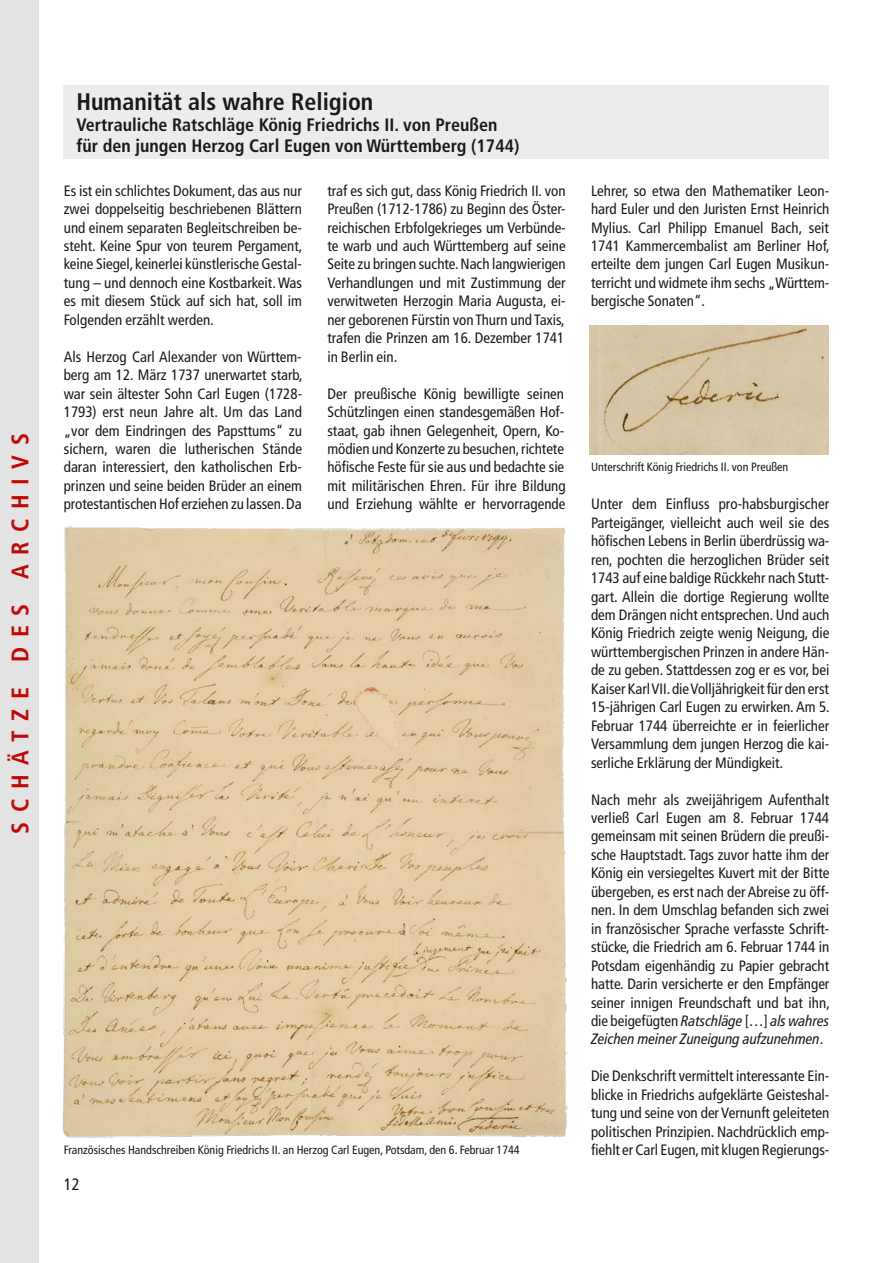
<style>
.page{position:relative;width:893px;height:1263px;background:#fff}
.page>*{position:absolute;margin:0;border:0;box-sizing:border-box;transform-origin:0 0}
.t1{font:700 condensed 24px "Frutiger LT Com";color:#1a1a18}
.t2{font:700 condensed 24px "Frutiger LT Com";letter-spacing:.4em;color:#c00808}
.t3{font:700 condensed 18px/21px "Frutiger LT Com";color:#1a1a18}
.t4{font:16.5px "Frutiger LT Com Condensed 2";color:#1a1a18}
.t5{font:15px/18.5px "Frutiger LT Com Condensed 2";color:#1a1a18;text-align:justify}
.t6{font:condensed 15px "Frutiger LT Com";color:#1a1a18}
.t7{font:italic condensed 15px/18.5px "Frutiger LT Com";color:#1a1a18}
.t8{font:12px "Frutiger LT Com Condensed 2";color:#1a1a18}
.s1{font-family:"Frutiger LT Com Condensed 2";font-stretch:normal}
.s2{font-family:"Frutiger LT Com Condensed 2";font-style:normal;font-stretch:normal}
</style>
<div class="page">
<div style="left:64px;top:85px;width:765px;height:74px;background:#ececed"></div>
<div style="left:0;top:0;width:38px;height:1263px;background:#e3e3e3"></div>
<img style="left:62px;top:526px;width:506px;height:612px">
<img style="left:589px;top:325px;width:239px;height:129px">
<h1 class="t2" style="left:6px;top:834px;width:402px;rotate:-90deg">SCHÄTZE DES ARCHIVS</h1>
<h1 class="t1" style="left:77px;top:87px;width:298px">Humanität als wahre Religion</h1>
<p class="t3" style="left:77px;top:114px;width:444px">Vertrauliche Ratschläge König Friedrichs II. von Preußen für den jungen Herzog Carl Eugen von Württemberg (1744)</p>
<p class="t5" style="left:64px;top:181px;width:240px">Es ist ein schlichtes Dokument, das aus nur zwei doppelseitig beschriebenen Blättern und einem separaten Begleitschreiben be&shy;steht. Keine Spur von teurem Pergament, keine Siegel, keinerlei künstlerische Gestal&shy;tung – und dennoch eine Kostbarkeit. Was es mit diesem Stück auf sich hat, soll im Folgenden erzählt werden.</p>
<p class="t5" style="left:64px;top:347px;width:240px">Als Herzog Carl Alexander von Württem&shy;berg am 12. März 1737 unerwartet starb, war sein ältester Sohn Carl Eugen (1728- 1793) erst neun Jahre alt. Um das Land „vor dem Eindringen des Papsttums“ zu sichern, waren die lutherischen Stände daran interessiert, den katholischen Erb&shy;prinzen und seine beiden Brüder an einem protestantischen Hof erziehen zu lassen. Da</p>
<p class="t5" style="left:327px;top:181px;width:240px">traf es sich gut, dass König Friedrich II. von Preußen (1712-1786) zu Beginn des Öster&shy;reichischen Erbfolgekrieges um Verbünde&shy;te warb und auch Württemberg auf seine Seite zu bringen suchte. Nach langwierigen Verhandlungen und mit Zustimmung der verwitweten Herzogin Maria Augusta, ei&shy;ner geborenen Fürstin von Thurn und Taxis, trafen die Prinzen am 16. Dezember 1741 in Berlin ein.</p>
<p class="t5" style="left:327px;top:384px;width:238px">Der preußische König bewilligte seinen Schützlingen einen standesgemäßen Hof&shy;staat, gab ihnen Gelegenheit, Opern, Ko&shy;mödien und Konzerte zu besuchen, richtete</p>
<p class="t6" style="left:327px;top:458px;width:238px">höfische Feste für sie aus und bedachte sie</p>
<p class="t5" style="left:327px;top:476px;width:240px">mit militärischen Ehren. Für ihre Bildung und Erziehung wählte er hervorragende</p>
<p class="t5" style="left:591px;top:181px;width:240px">Lehrer, so etwa den Mathematiker Leon&shy;hard Euler und den Juristen Ernst Heinrich Mylius. Carl Philipp Emanuel Bach, seit 1741 Kammercembalist am Berliner Hof, erteilte dem jungen Carl Eugen Musikun&shy;terricht und widmete ihm sechs „Württem&shy;bergische Sonaten“.</p>
<p class="t8" style="left:591px;top:460px;width:199px">Unterschrift König Friedrichs II. von Preußen</p>
<p class="t6" style="left:591px;top:495px;width:240px">Unter dem Einfluss pro-habsburgischer</p>
<p class="t5" style="left:591px;top:513px;width:240px">Parteigänger, vielleicht auch weil sie des</p>
<p class="t6" style="left:591px;top:532px;width:240px">höfischen Lebens in Berlin überdrüssig wa<span class="s1">-</span></p>
<p class="t5" style="left:591px;top:550px;width:240px">ren, pochten die herzoglichen Brüder seit 1743 auf eine baldige Rückkehr nach Stutt&shy;gart. Allein die dortige Regierung wollte dem Drängen nicht entsprechen. Und auch König Friedrich zeigte wenig Neigung, die württembergischen Prinzen in andere Hän&shy;de zu geben. Stattdessen zog er es vor, bei Kaiser Karl VII. die Volljährigkeit für den erst 15-jährigen Carl Eugen zu erwirken. Am 5.<br>Februar 1744 überreichte er in feierlicher Versammlung dem jungen Herzog die kai&shy;serliche Erklärung der Mündigkeit.</p>
<p class="t5" style="left:591px;top:790px;width:240px">Nach mehr als zweijährigem Aufenthalt verließ Carl Eugen am 8. Februar 1744 gemeinsam mit seinen Brüdern die preußi&shy;sche Hauptstadt. Tags zuvor hatte ihm der König ein versiegeltes Kuvert mit der Bitte übergeben, es erst nach der Abreise zu öff&shy;nen. In dem Umschlag befanden sich zwei in französischer Sprache verfasste Schrift&shy;stücke, die Friedrich am 6. Februar 1744 in Potsdam eigenhändig zu Papier gebracht hatte. Darin versicherte er den Empfänger seiner innigen Freundschaft und bat ihn,</p>
<p class="t7" style="left:591px;top:1012px;width:240px"><span class="s2">die beigefügten</span> Ratschläge <span class="s2">[…]</span> als wahres<br>Zeichen meiner Zuneigung aufzunehmen<span class="s2">.</span></p>
<p class="t5" style="left:591px;top:1067px;width:240px">Die Denkschrift vermittelt interessante Ein&shy;blicke in Friedrichs aufgeklärte Geisteshal&shy;tung und seine von der Vernunft geleiteten politischen Prinzipien. Nachdrücklich emp-</p>
<p class="t8" style="left:64px;top:1143px;width:457px">Französisches Handschreiben König Friedrichs II. an Herzog Carl Eugen, Potsdam, den 6. Februar 1744</p>
<p class="t6" style="left:591px;top:1141px;width:240px">fiehlt er Carl Eugen, mit klugen Regierungs<span class="s1">-</span></p>
<p class="t4" style="left:64px;top:1175px;width:17px">12</p>
</div>
